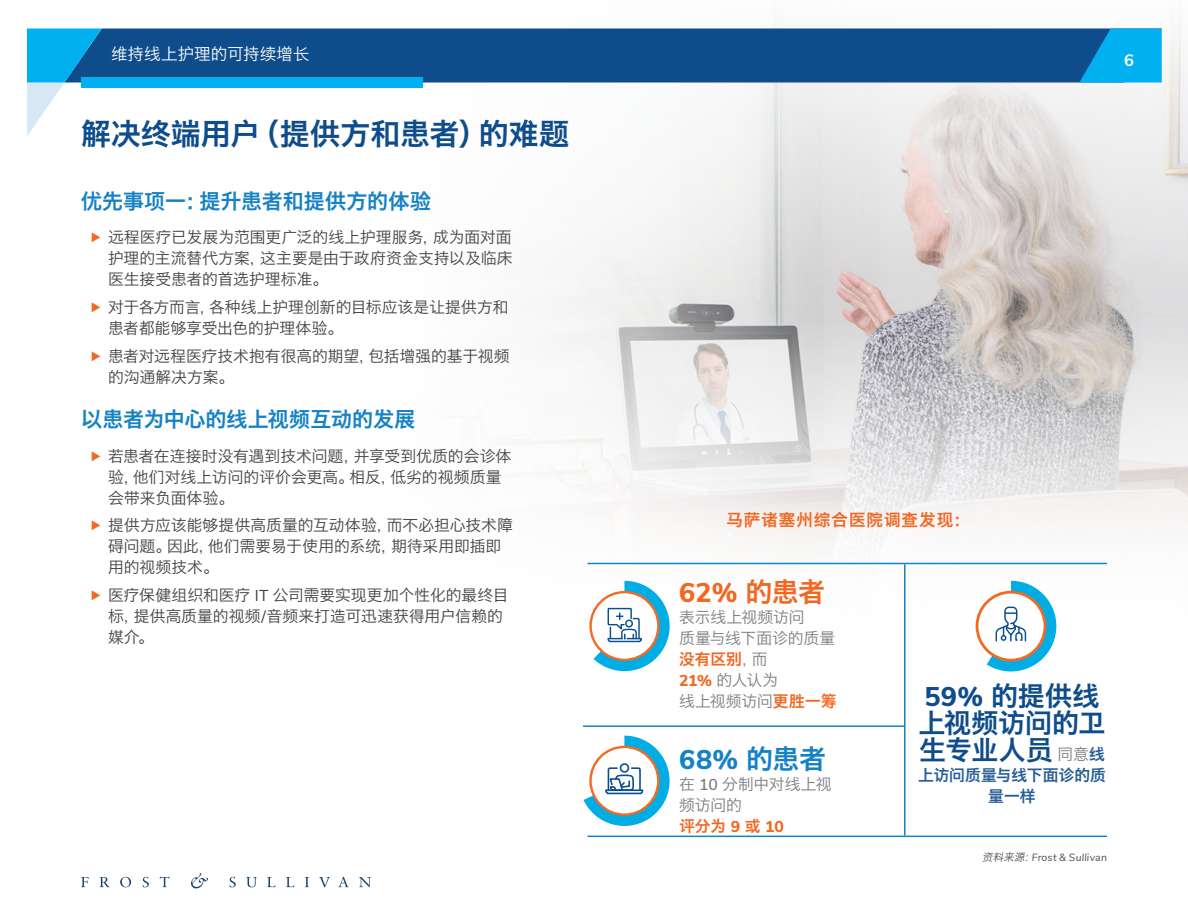
<style>
.page{position:relative;width:1188px;height:918px;background:#fff}
.page>*{position:absolute;margin:0;border:0;box-sizing:border-box;transform-origin:0 0}
.t1{font:30px "Hiragino Sans GB W6";color:#0e4c8b}
.t2{font:27px/27px "Hiragino Sans GB W6";color:#0e4c8b}
.t3{font:800 27px "Nunito Sans";color:#f26722}
.t4{font:800 27px "Nunito Sans";color:#1582c5}
.t5{font:21px "Hiragino Sans GB W6";color:#1582c5}
.t6{font:16.5px "Hiragino Sans GB W6";letter-spacing:.065em;color:#f26722}
.t7{font:16.5px "Hiragino Sans GB W3";letter-spacing:.01em;color:#fff}
.t8{font:700 16.5px "Nunito Sans";color:#fff}
.t9{font:15.75px/21px "Hiragino Sans GB W3";color:#414142}
.t10{font:15.75px/21px "Hiragino Sans GB W3";color:#7b7d7f}
.t11{font:15.75px/21px "Hiragino Sans GB W6";color:#265e97;text-align:center}
.t12{font:15.75px "Hiragino Sans GB W6";letter-spacing:-.005em;color:#f26722}
.t13{font:italic 10.5px "Nunito Sans";letter-spacing:.02em;color:#4d4d4f}
.s1{font-family:"Nunito Sans"}
.s2{font-family:"Hiragino Sans GB W6";font-weight:400}
.s3{font-family:"Hiragino Sans GB W3";color:#7b7d7f}
.s4{font-family:"Nunito Sans";font-weight:800;color:#f26722}
.s5{font-family:"Hiragino Sans GB W6";color:#f26722}
.s6{font-family:"Nunito Sans";font-weight:800}
.s7{font-family:"Hiragino Sans GB W3";font-size:15.75px;color:#7b7d7f}
.s8{font-size:15.75px;color:#265e97}
.s9{font-family:"Nunito Sans";font-weight:600}
.s10{font-family:"Hiragino Sans GB W3"}
</style>
<div class="page">
<svg style="left:810px;top:19px;width:378px;height:254px"></svg>
<svg style="left:556px;top:273px;width:632px;height:35px"></svg>
<svg style="left:523px;top:308px;width:665px;height:364px"></svg>
<div style="left:102px;top:28px;width:1060px;height:54px;background:#0e4c8b"></div>
<div style="left:81px;top:77px;width:341px;height:11px;background:#00b0f0"></div>
<svg style="left:27px;top:28px;width:75px;height:108px"></svg>
<svg style="left:1079px;top:29px;width:83px;height:54px"></svg>
<svg style="left:81px;top:877px;width:8px;height:10px"></svg>
<svg style="left:100px;top:877px;width:10px;height:10px"></svg>
<svg style="left:120px;top:877px;width:11px;height:10px"></svg>
<svg style="left:143px;top:877px;width:6px;height:10px"></svg>
<svg style="left:160px;top:877px;width:9px;height:10px"></svg>
<svg style="left:229px;top:877px;width:7px;height:10px"></svg>
<svg style="left:246px;top:877px;width:11px;height:10px"></svg>
<svg style="left:267px;top:877px;width:9px;height:10px"></svg>
<svg style="left:286px;top:877px;width:9px;height:10px"></svg>
<svg style="left:305px;top:877px;width:4px;height:10px"></svg>
<svg style="left:319px;top:877px;width:11px;height:10px"></svg>
<svg style="left:338px;top:877px;width:11px;height:10px"></svg>
<svg style="left:359px;top:877px;width:12px;height:10px"></svg>
<svg style="left:191px;top:873px;width:17px;height:15px"></svg>
<hr style="left:588px;top:563px;width:519px;height:1px;background:#1582c5">
<hr style="left:588px;top:836px;width:519px;height:1px;background:#1582c5">
<hr style="left:583px;top:725px;width:321px;height:2px;background:#1582c5">
<hr style="left:904px;top:564px;width:2px;height:272px;background:#1582c5">
<svg style="left:594px;top:581px;width:76px;height:90px"></svg>
<svg style="left:977px;top:592px;width:68px;height:68px"></svg>
<svg style="left:987px;top:581px;width:69px;height:90px"></svg>
<svg style="left:584px;top:736px;width:86px;height:90px"></svg>
<p class="t7" style="left:111px;top:44px;width:200px">维持线上护理的可持续增长</p>
<p class="t8" style="left:1124px;top:48px;width:11px">6</p>
<h1 class="t1" style="left:81px;top:114px;width:490px">解决终端用户（提供方和患者）的难题</h1>
<h3 class="t5" style="left:81px;top:187px;width:352px">优先事项一：提升患者和提供方的体验</h3>
<p class="t9" style="left:108px;top:227px;width:406px;text-align:justify">远程医疗已发展为范围更广泛的线上护理服务，成为面对面护理的主流替代方案，这主要是由于政府资金支持以及临床医生接受患者的首选护理标准。</p>
<p class="t9" style="left:108px;top:297px;width:402px">对于各方而言，各种线上护理创新的目标应该是让提供方和患者都能够享受出色的护理体验。</p>
<p class="t9" style="left:108px;top:345px;width:403px">患者对远程医疗技术抱有很高的期望，包括增强的基于视频的沟通解决方案。</p>
<h3 class="t5" style="left:81px;top:406px;width:336px">以患者为中心的线上视频互动的发展</h3>
<p class="t9" style="left:108px;top:445px;width:405px">若患者在连接时没有遇到技术问题，并享受到优质的会诊体验，他们对线上访问的评价会更高。相反，低劣的视频质量会带来负面体验。</p>
<p class="t9" style="left:108px;top:515px;width:406px">提供方应该能够提供高质量的互动体验，而不必担心技术障碍问题。因此，他们需要易于使用的系统，期待采用即插即用的视频技术。</p>
<p class="t9" style="left:108px;top:584px;width:402px">医疗保健组织和医疗 <span class="s1">IT</span> 公司需要实现更加个性化的最终目标，提供高质量的视频<span class="s1">/</span>音频来打造可迅速获得用户信赖的媒介。</p>
<h2 class="t3" style="left:679px;top:573px;width:148px">62% <span class="s2">的患者</span></h2>
<p class="t6" style="left:727px;top:509px;width:245px">马萨诸塞州综合医院调查发现：</p>
<p class="t10" style="left:679px;top:606px;width:158px">表示线上视频访问<br>质量与线下面诊的质量</p>
<p class="t12" style="left:679px;top:649px;width:90px">没有区别<span class="s3">，而</span></p>
<p class="t10" style="left:679px;top:669px;width:159px"><span class="s4">21%</span> 的人认为<br>线上视频访问<span class="s5">更胜一筹</span></p>
<h2 class="t2" style="left:918px;top:681px;width:189px"><span class="s6">59%</span> 的提供线上视频访问的卫生专业人员<span class="s7">同意</span><span class="s8">线</span></h2>
<p class="t11" style="left:918px;top:764px;width:189px">上访问质量与线下面诊的质量一样</p>
<h2 class="t4" style="left:679px;top:740px;width:148px">68% <span class="s2">的患者</span></h2>
<p class="t10" style="left:679px;top:773px;width:154px">在 <span class="s9">10</span> 分制中对线上视频访问的</p>
<p class="t12" style="left:679px;top:816px;width:107px">评分为 <span class="s6">9</span> 或 <span class="s6">10</span></p>
<p class="t13" style="left:982px;top:850px;width:126px"><span class="s10">资料来源：</span>Frost &amp; Sullivan</p>
</div>
